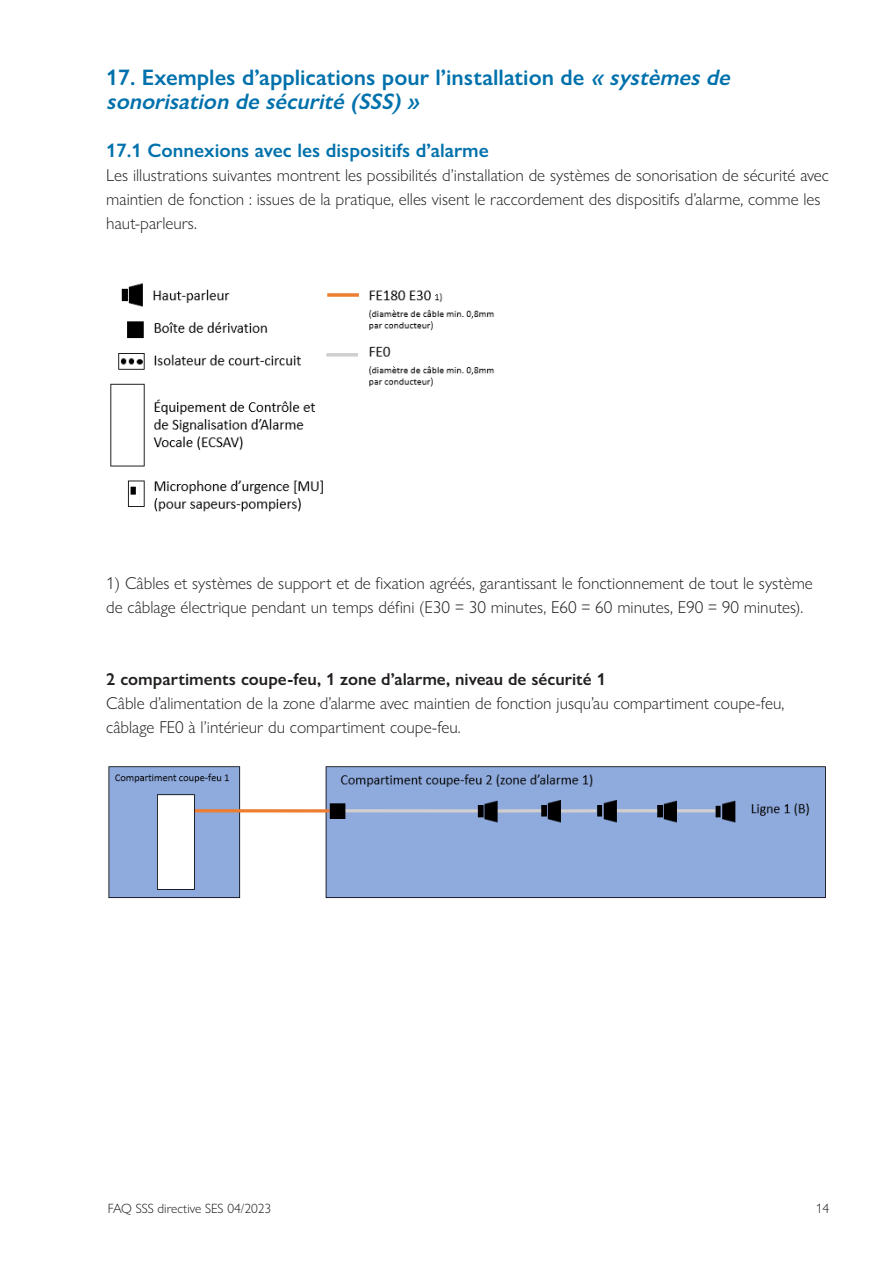
<style>
.page{position:relative;width:893px;height:1263px;background:#fff}
.page>*{position:absolute;margin:0;border:0;box-sizing:border-box;transform-origin:0 0}
.t1{font:600 22.5px/24px "Gill Sans Nova";color:#0071ac}
.t2{font:600 19.5px "Gill Sans Nova";color:#0071ac}
.t3{font:300 17.25px/24px "Gill Sans Nova";color:#231f20}
.t4{font:600 17.25px "Gill Sans Nova";color:#231f20}
.t5{font:300 13.5px "Gill Sans Nova";color:#231f20}
.s1{font-style:italic}
</style>
<div class="page">
<img style="left:110px;top:283px;width:384px;height:229px">
<img style="left:108px;top:766px;width:718px;height:133px">
<h1 class="t1" style="left:106px;top:65px;width:631px">17. Exemples d’applications pour l’installation de <span class="s1">« systèmesde sonorisation de sécurité (SSS) »</span></h1>
<p class="t2" style="left:106px;top:138px;width:384px">17.1 Connexions avec les dispositifs d’alarme</p>
<p class="t3" style="left:106px;top:163px;width:724px">Les illustrations suivantes montrent les possibilités d’installation de systèmes de sonorisation de sécurité avec maintien de fonction : issues de la pratique, elles visent le raccordement des dispositifs d’alarme, comme les haut-parleurs.</p>
<p class="t3" style="left:106px;top:571px;width:708px">1) Câbles et systèmes de support et de fixation agréés, garantissant le fonctionnement de tout le système de câblage électrique pendant un temps défini (E30 = 30 minutes, E60 = 60 minutes, E90 = 90 minutes).</p>
<p class="t4" style="left:106px;top:669px;width:501px">2 compartiments coupe-feu, 1 zone d’alarme, niveau de sécurité 1</p>
<p class="t3" style="left:106px;top:691px;width:679px">Câble d’alimentation de la zone d’alarme avec maintien de fonction jusqu’au compartiment coupe-feu, câblage FE0 à l’intérieur du compartiment coupe-feu.</p>
<p class="t5" style="left:108px;top:1200px;width:165px">FAQ SSS directive SES 04/2023</p>
<p class="t5" style="left:816px;top:1200px;width:15px">14</p>
</div>
